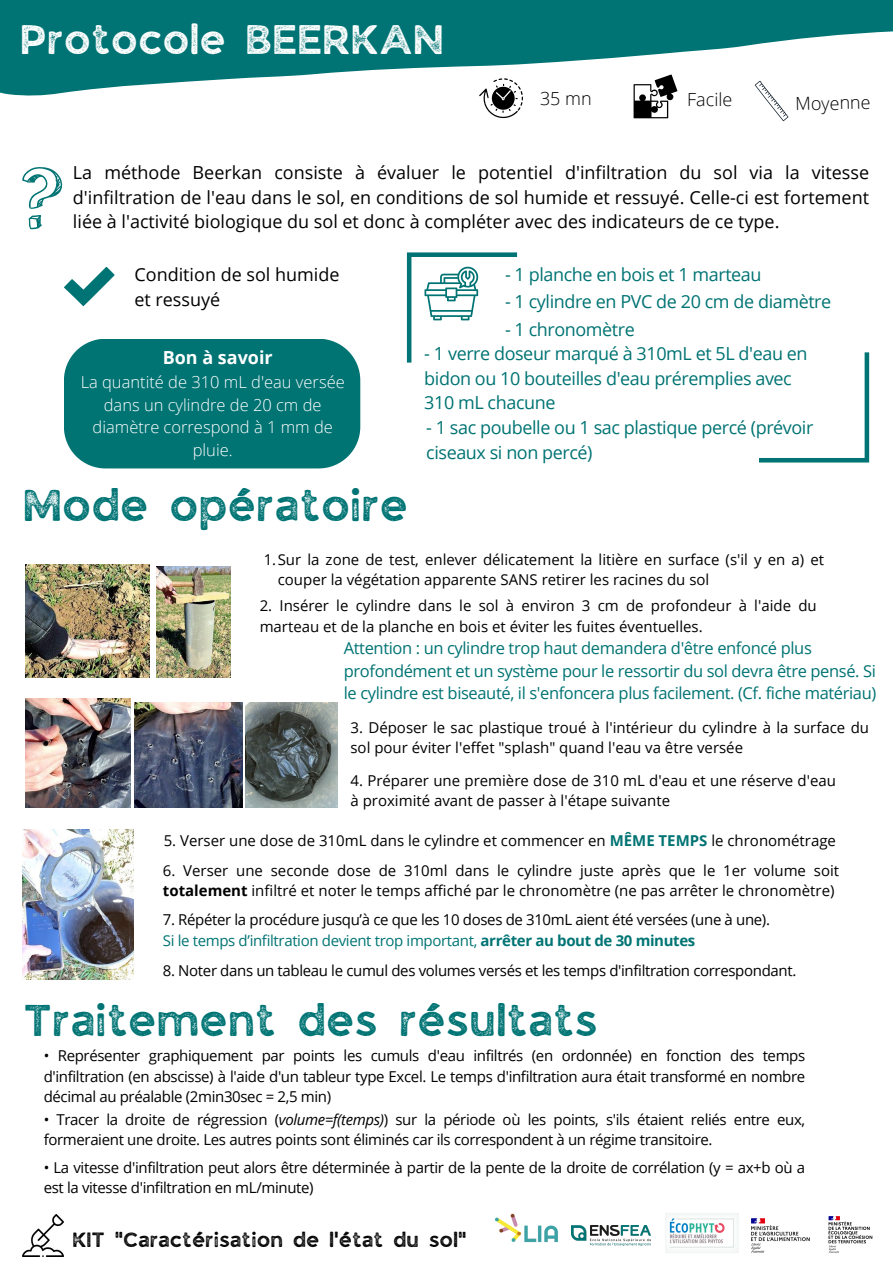
<style>
.page{position:relative;width:893px;height:1264px;background:#fff}
.page>*{position:absolute;margin:0;border:0;box-sizing:border-box;transform-origin:0 0}
.t1{font:42px "JA Jaya Giri Sans Rough";color:#007474}
.t2{font:39px "JA Jaya Giri Sans Rough";color:#fff}
.t3{font:19.5px "JA Jaya Giri Sans Rough";color:#010101}
.t4{font:18px/24.8px "Open Sans";color:#000;text-align:justify}
.t5{font:18px/24.8px "Open Sans";letter-spacing:-.025em;color:#007373}
.t6{font:300 18px "Open Sans";color:#000}
.t7{font:700 18px "Open Sans";color:#fff}
.t8{font:16.5px/22.5px "Open Sans";letter-spacing:-.025em;color:#007373}
.t9{font:300 16.5px/22.5px "Open Sans";color:#fff;text-align:center}
.t10{font:15px/20.2px "Open Sans";color:#000}
.t11{font:15px/20.2px "Open Sans";letter-spacing:-.025em;color:#000}
.t12{font:15px "Open Sans";letter-spacing:-.025em;color:#007474}
.s1{font-weight:700;color:#007373}
.s2{font-weight:700}
.s3{font-style:italic}
</style>
<div class="page">
<svg style="left:0;top:0;width:892px;height:96px;fill:#007474"></svg>
<svg style="left:29px;top:215px;width:13px;height:14px"></svg>
<svg style="left:22px;top:167px;width:41px;height:42px"></svg>
<svg style="left:479px;top:78px;width:44px;height:41px"></svg>
<svg style="left:633px;top:74px;width:44px;height:44px"></svg>
<svg style="left:754px;top:81px;width:34px;height:40px"></svg>
<svg style="left:759px;top:352px;width:110px;height:110px"></svg>
<svg style="left:407px;top:252px;width:110px;height:110px"></svg>
<svg style="left:64px;top:267px;width:50px;height:39px"></svg>
<img style="left:26px;top:564px;width:123px;height:113px">
<img style="left:156px;top:566px;width:74px;height:111px">
<img style="left:26px;top:698px;width:104px;height:109px">
<img style="left:134px;top:702px;width:108px;height:105px">
<img style="left:245px;top:702px;width:92px;height:105px">
<img style="left:22px;top:829px;width:112px;height:150px">
<div style="left:64px;top:339px;width:296px;height:129px;background:#007373"></div>
<img style="left:571px;top:1225px;width:79px;height:20px">
<img style="left:22px;top:1214px;width:42px;height:42px">
<img style="left:495px;top:1213px;width:63px;height:30px">
<img style="left:751px;top:1218px;width:59px;height:35px">
<img style="left:665px;top:1213px;width:73px;height:40px">
<img style="left:828px;top:1216px;width:45px;height:37px">
<p class="t2" style="left:22px;top:23px;width:425px">Protocole BEERKAN</p>
<p class="t6" style="left:540px;top:86px;width:53px">35 mn</p>
<p class="t6" style="left:687px;top:87px;width:47px">Facile</p>
<p class="t6" style="left:795px;top:91px;width:77px;rotate:-1deg">Moyenne</p>
<p class="t4" style="left:73px;top:159px;width:797px">La méthode Beerkan consiste à évaluer le potentiel d'infiltration du sol via la vitesse d'infiltration de l'eau dans le sol, en conditions de sol humide et ressuyé. Celle-ci est fortement liée à l'activité biologique du sol et donc à compléter avec des indicateurs de ce type.</p>
<p class="t4" style="left:134px;top:261px;width:206px">Condition de sol humide et ressuyé</p>
<p class="t7" style="left:163px;top:345px;width:111px">Bon à savoir</p>
<p class="t9" style="left:81px;top:370px;width:265px">La quantité de 310 mL d'eau versée dans un cylindre de 20 cm de diamètre correspond à 1 mm de pluie.</p>
<p class="t1" style="left:25px;top:487px;width:386px">Mode opératoire</p>
<p class="t5" style="left:505px;top:261px;width:258px">- 1 planche en bois et 1 marteau</p>
<p class="t5" style="left:505px;top:289px;width:328px">- 1 cylindre en PVC de 20 cm de diamètre</p>
<p class="t5" style="left:505px;top:317px;width:131px">- 1 chronomètre</p>
<p class="t5" style="left:424px;top:340px;width:385px">- 1 verre doseur marqué à 310mL et 5L d'eau en bidon ou 10 bouteilles d'eau préremplies avec<br>310 mL chacune</p>
<p class="t5" style="left:426px;top:415px;width:388px">- 1 sac poubelle ou 1 sac plastique percé (prévoir ciseaux si non percé)</p>
<p class="t10" style="left:278px;top:549px;width:548px;text-indent:-14px">1.Sur la zone de test, enlever délicatement la litière en surface (s'il y en a) et couper la végétation apparente SANS retirer les racines du sol</p>
<p class="t10" style="left:260px;top:595px;width:558px">2. Insérer le cylindre dans le sol à environ 3 cm de profondeur à l'aide du marteau et de la planche en bois et éviter les fuites éventuelles.</p>
<p class="t8" style="left:344px;top:636px;width:534px">Attention : un cylindre trop haut demandera d'être enfoncé plus profondément et un système pour le ressortir du sol devra être pensé. Si le cylindre est biseauté, il s'enfoncera plus facilement. (Cf. fiche matériau)</p>
<p class="t10" style="left:350px;top:716px;width:520px">3. Déposer le sac plastique troué à l'intérieur du cylindre à la surface du sol pour éviter l'effet "splash" quand l'eau va être versée</p>
<p class="t10" style="left:350px;top:770px;width:487px">4. Préparer une première dose de 310 mL d'eau et une réserve d'eau à proximité avant de passer à l'étape suivante</p>
<p class="t10" style="left:164px;top:830px;width:673px">5. Verser une dose de 310mL dans le cylindre et commencer en <span class="s1">MÊME TEMPS</span> le chronométrage</p>
<p class="t10" style="left:163px;top:859px;width:677px">6. Verser une seconde dose de 310ml dans le cylindre juste après que le 1er volume soit <span class="s2">totalement</span> infiltré et noter le temps affiché par le chronomètre (ne pas arrêter le chronomètre)</p>
<p class="t11" style="left:163px;top:909px;width:608px">7. Répéter la procédure jusqu’à ce que les 10 doses de 310mL aient été versées (une à une).</p>
<p class="t12" style="left:163px;top:929px;width:534px">Si le temps d’infiltration devient trop important, <span class="s2">arrêter au bout de 30 minutes</span></p>
<p class="t11" style="left:163px;top:959px;width:635px">8. Noter dans un tableau le cumul des volumes versés et les temps d'infiltration correspondant.</p>
<p class="t1" style="left:26px;top:1003px;width:576px">Traitement des résultats</p>
<p class="t10" style="left:44px;top:1045px;width:763px;text-align:justify">• Représenter graphiquement par points les cumuls d'eau infiltrés (en ordonnée) en fonction des temps d'infiltration (en abscisse) à l'aide d'un tableur type Excel. Le temps d'infiltration aura était transformé en nombre décimal au préalable (2min30sec = 2,5 min)</p>
<p class="t11" style="left:44px;top:1109px;width:763px">• Tracer la droite de régression (<span class="s3">volume=f(temps)</span>) sur la période où les points, s'ils étaient reliés entre eux, formeraient une droite. Les autres points sont éliminés car ils correspondent à un régime transitoire.</p>
<p class="t11" style="left:44px;top:1156px;width:763px">• La vitesse d'infiltration peut alors être déterminée à partir de la pente de la droite de corrélation (y = ax+b où a est la vitesse d'infiltration en mL/minute)</p>
<p class="t3" style="left:73px;top:1231px;width:396px">KIT "Caractérisation de l'état du sol"</p>
</div>
